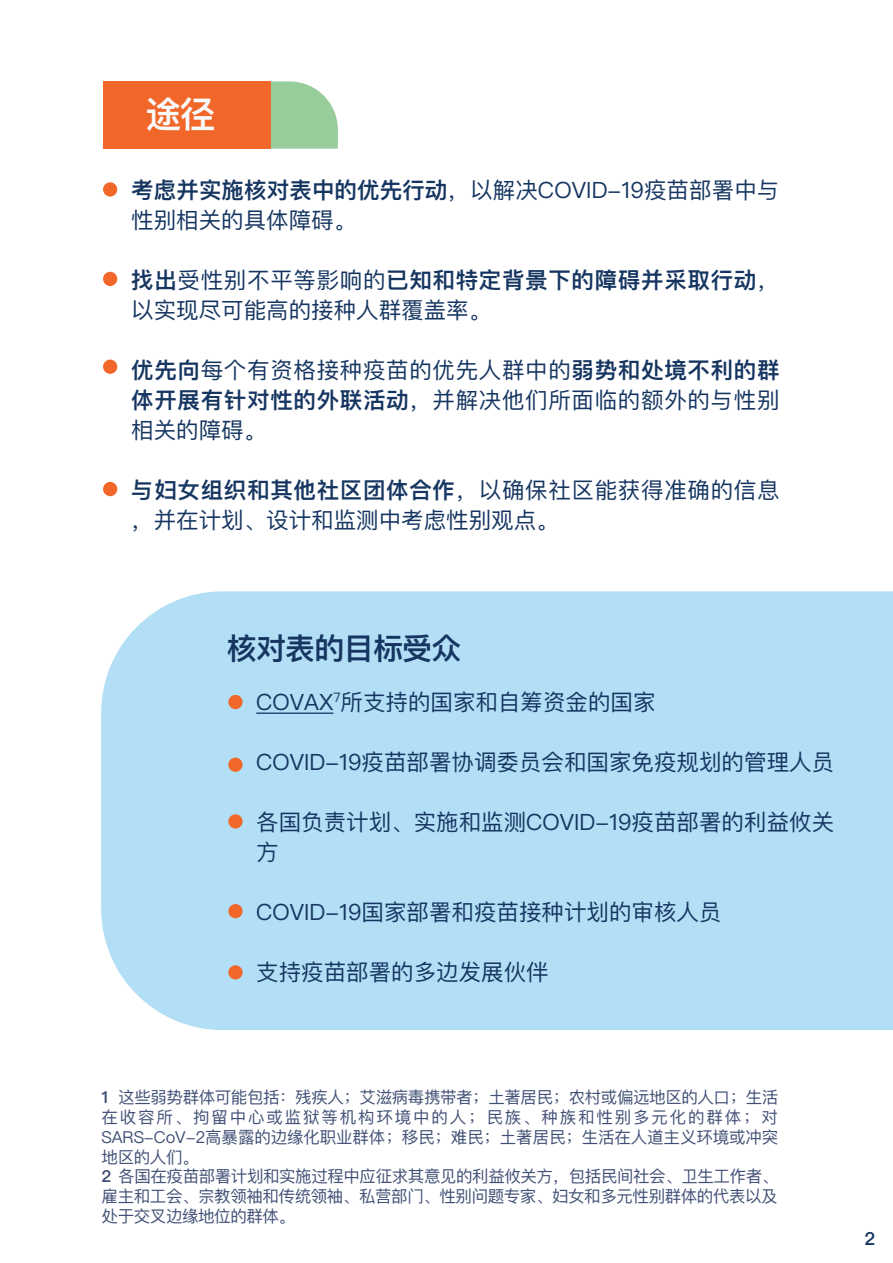
<style>
.page{position:relative;width:893px;height:1263px;background:#fff}
.page>*{position:absolute;margin:0;border:0;box-sizing:border-box;transform-origin:0 0}
.t1{font:600 36px "Ping Fang SC";color:#f9fafb}
.t2{font:600 30px "Ping Fang SC";letter-spacing:-.025em;color:#163661}
.t3{font:22.5px/30px "Ping Fang SC";color:#163661}
.t4{font:600 18px "Ping Fang SC";color:#163661}
.t5{font:16.5px/19.8px "Ping Fang SC";letter-spacing:-.025em;color:#404f75}
.s1{font-weight:600}
</style>
<div class="page">
<div style="left:103px;top:81px;width:168px;height:68px;background:#f16729"></div>
<svg style="left:271px;top:81px;width:67px;height:68px;background:#a3d2a7"></svg>
<div style="left:101px;top:591px;width:792px;height:439px;background:#b2dff6"></div>
<hr style="left:256px;top:712px;width:77px;height:2px;background:#163661">
<div style="left:103px;top:182px;width:14px;height:15px;background:#f16729;border-radius:50%"></div>
<div style="left:103px;top:272px;width:14px;height:14px;background:#f16729;border-radius:50%"></div>
<div style="left:103px;top:360px;width:14px;height:14px;background:#f16729;border-radius:50%"></div>
<div style="left:103px;top:482px;width:14px;height:14px;background:#f16729;border-radius:50%"></div>
<div style="left:228px;top:695px;width:15px;height:14px;background:#f16729;border-radius:50%"></div>
<div style="left:228px;top:757px;width:15px;height:15px;background:#f16729;border-radius:50%"></div>
<div style="left:228px;top:814px;width:15px;height:14px;background:#f16729;border-radius:50%"></div>
<div style="left:228px;top:904px;width:15px;height:14px;background:#f16729;border-radius:50%"></div>
<div style="left:228px;top:965px;width:15px;height:14px;background:#f16729;border-radius:50%"></div>
<h1 class="t1" style="left:145px;top:92px;width:72px">途径</h1>
<p class="t3" style="left:131px;top:175px;width:650px"><span class="s1">考虑并实施核对表中的优先行动</span>，以解决COVID-19疫苗部署中与性别相关的具体障碍。</p>
<p class="t3" style="left:131px;top:265px;width:650px"><span class="s1">找出</span>受性别不平等影响的<span class="s1">已知和特定背景下的障碍并采取行动</span>，以实现尽可能高的接种人群覆盖率。</p>
<p class="t3" style="left:131px;top:355px;width:650px;text-align:justify"><span class="s1">优先向</span>每个有资格接种疫苗的优先人群中的<span class="s1">弱势和处境不利的群体开展有针对性的外联活动</span>，并解决他们所面临的额外的与性别相关的障碍。</p>
<p class="t3" style="left:131px;top:475px;width:650px"><span class="s1">与妇女组织和其他社区团体合作</span>，以确保社区能获得准确的信息，并在计划、设计和监测中考虑性别观点。</p>
<h2 class="t2" style="left:227px;top:630px;width:236px">核对表的目标受众</h2>
<p class="t3" style="left:256px;top:686px;width:401px">COVAX<sup>7</sup>所支持的国家和自筹资金的国家</p>
<p class="t3" style="left:256px;top:746px;width:579px">COVID-19疫苗部署协调委员会和国家免疫规划的管理人员</p>
<p class="t3" style="left:256px;top:806px;width:579px">各国负责计划、实施和监测COVID-19疫苗部署的利益攸关方</p>
<p class="t3" style="left:256px;top:896px;width:467px">COVID-19国家部署和疫苗接种计划的审核人员</p>
<p class="t3" style="left:256px;top:956px;width:294px">支持疫苗部署的多边发展伙伴</p>
<p class="t5" style="left:102px;top:1087px;width:678px"><span class="s1">1</span> 这些弱势群体可能包括：残疾人；艾滋病毒携带者；土著居民；农村或偏远地区的人口；生活在收容所、拘留中心或监狱等机构环境中的人；民族、种族和性别多元化的群体；对SARS-CoV-2高暴露的边缘化职业群体；移民；难民；土著居民；生活在人道主义环境或冲突地区的人们。<br><span class="s1">2</span> 各国在疫苗部署计划和实施过程中应征求其意见的利益攸关方，包括民间社会、卫生工作者、雇主和工会、宗教领袖和传统领袖、私营部门、性别问题专家、妇女和多元性别群体的代表以及处于交叉边缘地位的群体。</p>
<p class="t4" style="left:864px;top:1228px;width:12px">2</p>
</div>
